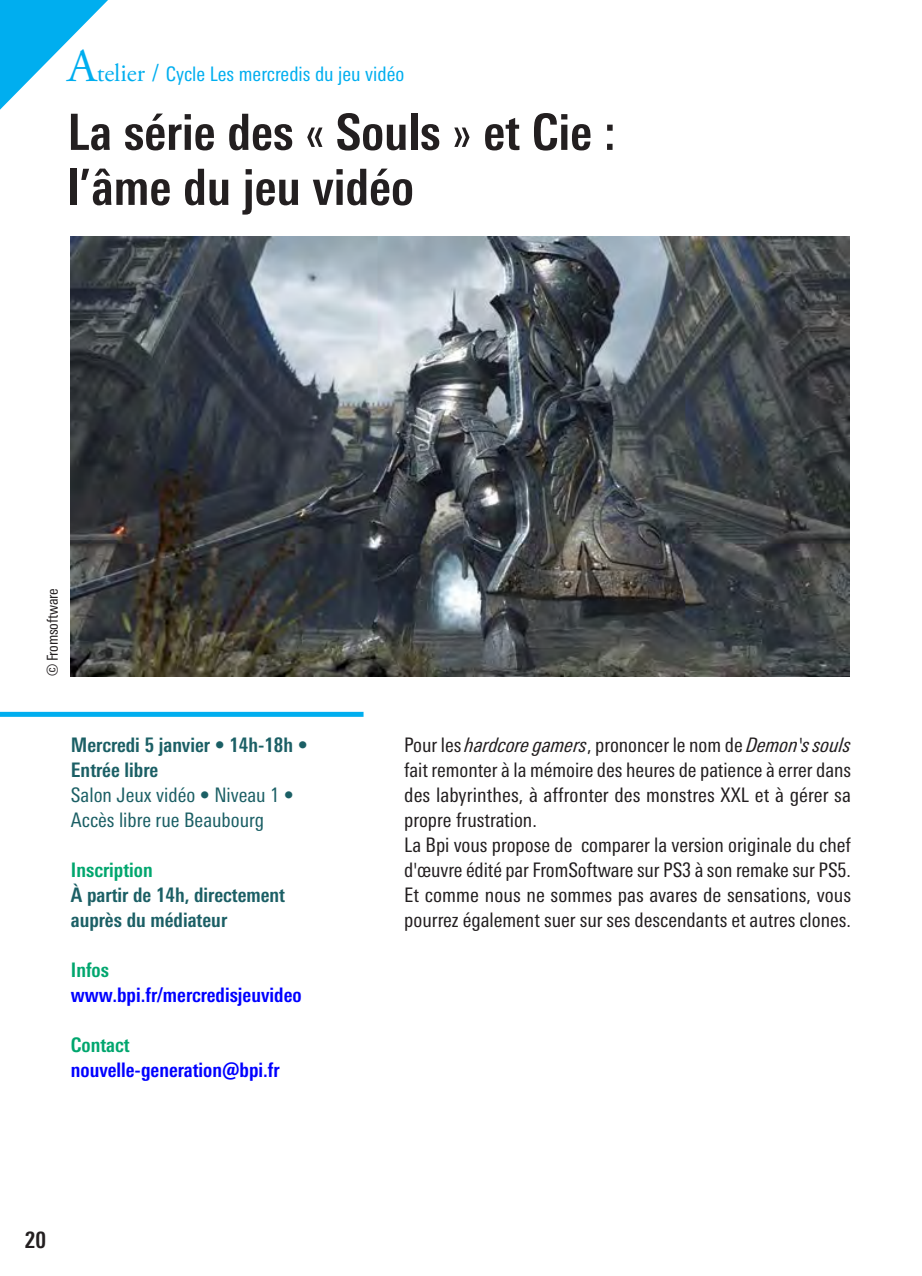
<style>
.page{position:relative;width:922px;height:1276px;background:#fff}
.page>*{position:absolute;margin:0;border:0;box-sizing:border-box;transform-origin:0 0}
.t1{font:700 condensed 50px/55px "Univers Next Pro";color:#231f20}
.t2{font:700 condensed 22.5px "Univers Next Pro";color:#231f20}
.t3{font:condensed 20px/25px "Univers Next Pro";color:#231f20;text-align:justify}
.t4{font:700 condensed 20px/25px "Univers Next Pro";color:#1b5f65}
.t5{font:700 condensed 20px "Univers Next Pro";color:#00f}
.t6{font:condensed 20px "Univers Next Pro";color:#1b5f65}
.t7{font:condensed 20px "Univers Next Pro";color:#00aeef}
.t8{font:700 condensed 20px "Univers Next Pro";color:#00a66e}
.t9{font:condensed 15px "Univers Next Pro";letter-spacing:-.015em;color:#231f20}
.s1{font-family:"Adobe Garamond Pro";font-stretch:normal;font-size:47px}
.s2{font-family:"Adobe Garamond Pro";font-stretch:normal;font-size:25px}
.s3{font-weight:400}
.s4{font-style:italic}
</style>
<div class="page">
<svg style="left:0;top:0;width:108px;height:110px"></svg>
<div style="left:0;top:712px;width:363px;height:5px;background:#00aeef"></div>
<img style="left:71px;top:237px;width:778px;height:439px">
<p class="t7" style="left:67px;top:62px;width:338px"><span class="s1">A</span><span class="s2">telier /</span> Cycle Les mercredis du jeu vidéo</p>
<p class="t1" style="left:67px;top:104px;width:549px">La série des <span class="s3">«</span> Souls <span class="s3">»</span> et Cie : l’âme du jeu vidéo</p>
<p class="t9" style="left:44px;top:676px;width:89px;rotate:-90deg">© Fromsoftware</p>
<p class="t4" style="left:71px;top:732px;width:238px">Mercredi 5 janvier • 14h-18h •<br>Entrée libre</p>
<p class="t6" style="left:71px;top:783px;width:224px">Salon Jeux vidéo • Niveau 1 •</p>
<p class="t6" style="left:71px;top:808px;width:194px">Accès libre rue Beaubourg</p>
<p class="t8" style="left:71px;top:858px;width:83px">Inscription</p>
<p class="t4" style="left:71px;top:882px;width:216px">À partir de 14h, directement auprès du médiateur</p>
<p class="t8" style="left:71px;top:958px;width:40px">Infos</p>
<p class="t5" style="left:71px;top:983px;width:232px">www.bpi.fr/mercredisjeuvideo</p>
<p class="t8" style="left:71px;top:1033px;width:60px">Contact</p>
<p class="t5" style="left:71px;top:1058px;width:210px">nouvelle-generation@bpi.fr</p>
<p class="t2" style="left:25px;top:1226px;width:23px">20</p>
<p class="t3" style="left:404px;top:732px;width:448px">Pour les <span class="s4">hardcore gamers</span>, prononcer le nom de <span class="s4">Demon's souls </span>fait remonter à la mémoire des heures de patience à errer dans des labyrinthes, à affronter des monstres XXL et à gérer sa propre frustration.</p>
<p class="t3" style="left:404px;top:832px;width:448px">La Bpi vous propose de comparer la version originale du chef d'œuvre édité par FromSoftware sur PS3 à son remake sur PS5.<br>Et comme nous ne sommes pas avares de sensations, vous pourrez également suer sur ses descendants et autres clones.</p>
</div>
